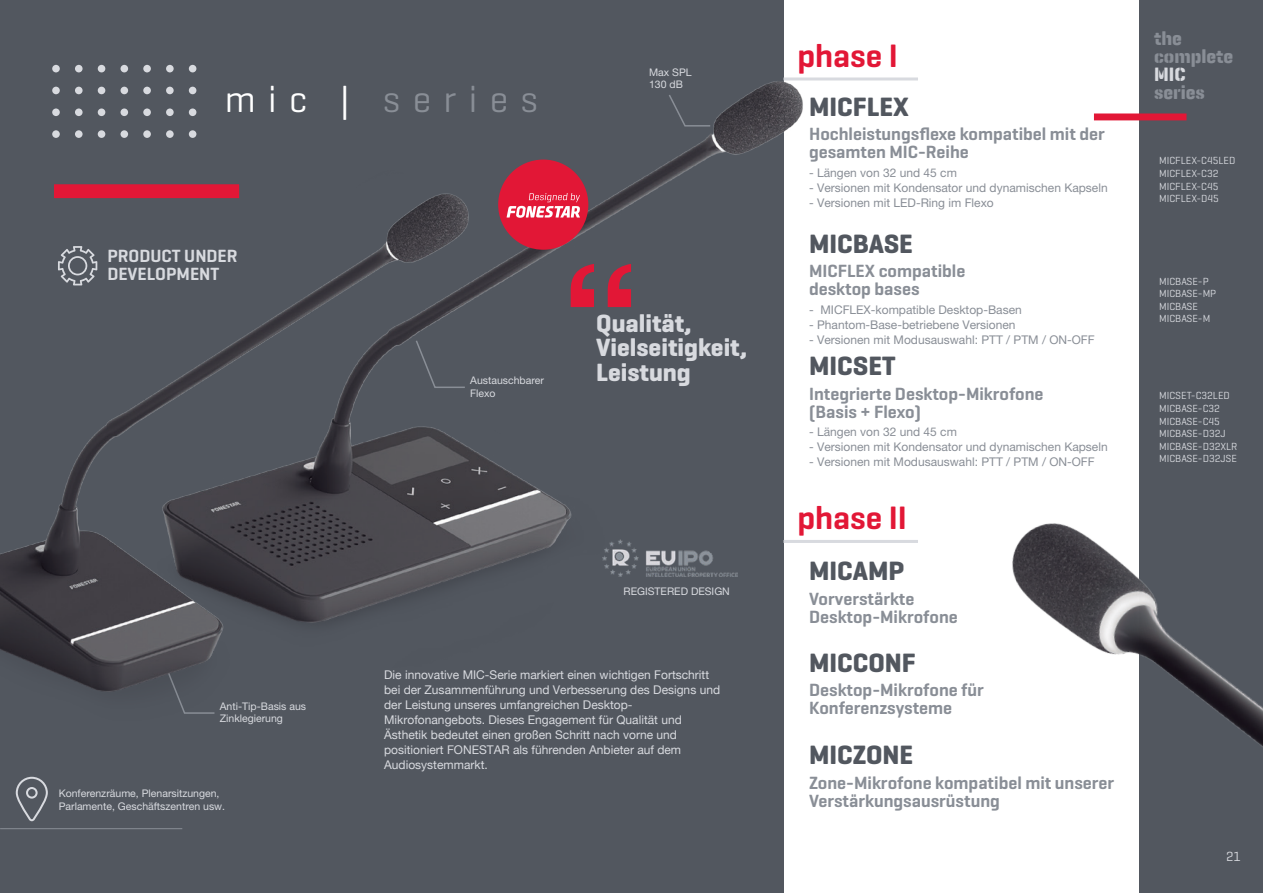
<style>
.page{position:relative;width:1263px;height:893px;background:#fff}
.page>*{position:absolute;margin:0;border:0;box-sizing:border-box;transform-origin:0 0}
.t1{font:37.5px "Geogrotesque";letter-spacing:.33em;color:#898e96}
.t2{font:600 33px "Geogrotesque";color:#e21736}
.t3{font:700 27px "Geogrotesque";color:#52575f}
.t4{font:700 25.35px/24.3px "Geogrotesque";color:#d8dadf}
.t5{font:700 19.5px/18px "Geogrotesque Stencil C";color:#898e96}
.t6{font:700 19.5px "Geogrotesque Stencil C";color:#d8dadf}
.t7{font:600 18px/18px "Geogrotesque";color:#898e96}
.t8{font:600 18px/18px "Geogrotesque";color:#d8dadf}
.t9{font:13.5px "Geogrotesque";color:#d8dadf}
.t10{font:12px "Helvetica Neue LT Pro";color:#898e96}
.t11{font:12px/15px "Helvetica Neue";color:#d8dadf}
.t12{font:10.5px/12.6px "Geogrotesque";color:#d8dadf}
.t13{font:10.5px/12.6px "Helvetica Neue LT Pro";color:#d8dadf}
.s1{color:#fff}
</style>
<div class="page">
<div style="left:0;top:0;width:783px;height:893px;background:#52575f"></div>
<div style="left:1140px;top:0;width:123px;height:893px;background:#52575f"></div>
<img style="left:143px;top:47px;width:682px;height:625px">
<img style="left:602px;top:540px;width:135px;height:37px">
<div style="left:189px;top:130px;width:7px;height:8px;background:#d8dadf;border-radius:50%"></div>
<div style="left:166px;top:130px;width:8px;height:8px;background:#d8dadf;border-radius:50%"></div>
<div style="left:143px;top:130px;width:8px;height:8px;background:#d8dadf;border-radius:50%"></div>
<div style="left:121px;top:130px;width:7px;height:8px;background:#d8dadf;border-radius:50%"></div>
<div style="left:98px;top:130px;width:7px;height:8px;background:#d8dadf;border-radius:50%"></div>
<div style="left:75px;top:130px;width:8px;height:8px;background:#d8dadf;border-radius:50%"></div>
<div style="left:52px;top:130px;width:8px;height:8px;background:#d8dadf;border-radius:50%"></div>
<div style="left:189px;top:108px;width:7px;height:8px;background:#d8dadf;border-radius:50%"></div>
<div style="left:166px;top:108px;width:8px;height:8px;background:#d8dadf;border-radius:50%"></div>
<div style="left:143px;top:108px;width:8px;height:8px;background:#d8dadf;border-radius:50%"></div>
<div style="left:121px;top:108px;width:7px;height:8px;background:#d8dadf;border-radius:50%"></div>
<div style="left:98px;top:108px;width:7px;height:8px;background:#d8dadf;border-radius:50%"></div>
<div style="left:75px;top:108px;width:8px;height:8px;background:#d8dadf;border-radius:50%"></div>
<div style="left:52px;top:108px;width:8px;height:8px;background:#d8dadf;border-radius:50%"></div>
<div style="left:189px;top:87px;width:7px;height:7px;background:#d8dadf;border-radius:50%"></div>
<div style="left:166px;top:87px;width:8px;height:7px;background:#d8dadf;border-radius:50%"></div>
<div style="left:143px;top:87px;width:8px;height:7px;background:#d8dadf;border-radius:50%"></div>
<div style="left:121px;top:87px;width:7px;height:7px;background:#d8dadf;border-radius:50%"></div>
<div style="left:98px;top:87px;width:7px;height:7px;background:#d8dadf;border-radius:50%"></div>
<div style="left:75px;top:87px;width:8px;height:7px;background:#d8dadf;border-radius:50%"></div>
<div style="left:52px;top:87px;width:8px;height:7px;background:#d8dadf;border-radius:50%"></div>
<div style="left:189px;top:65px;width:7px;height:7px;background:#d8dadf;border-radius:50%"></div>
<div style="left:166px;top:65px;width:8px;height:7px;background:#d8dadf;border-radius:50%"></div>
<div style="left:143px;top:65px;width:8px;height:7px;background:#d8dadf;border-radius:50%"></div>
<div style="left:121px;top:65px;width:7px;height:7px;background:#d8dadf;border-radius:50%"></div>
<div style="left:98px;top:65px;width:7px;height:7px;background:#d8dadf;border-radius:50%"></div>
<div style="left:75px;top:65px;width:8px;height:7px;background:#d8dadf;border-radius:50%"></div>
<div style="left:52px;top:65px;width:8px;height:7px;background:#d8dadf;border-radius:50%"></div>
<hr style="left:783px;top:77px;width:135px;height:3px;background:#d8dadf">
<hr style="left:783px;top:540px;width:135px;height:3px;background:#d8dadf">
<img style="left:1012px;top:455px;width:251px;height:365px">
<div style="left:1094px;top:113px;width:92px;height:7px;background:#e21736;border:2px solid #e21736"></div>
<svg style="left:667px;top:93px;width:45px;height:34px"></svg>
<img style="left:0;top:138px;width:509px;height:576px">
<hr style="left:0;top:828px;width:182px;height:1px;background:#898e96">
<svg style="left:16px;top:777px;width:32px;height:44px"></svg>
<svg style="left:571px;top:264px;width:60px;height:43px"></svg>
<div style="left:498px;top:160px;width:90px;height:90px;background:#e21736;border-radius:50%"></div>
<svg style="left:507px;top:193px;width:73px;height:25px"></svg>
<h2 class="t2" style="left:797px;top:35px;width:102px">phase I</h2>
<p class="t13" style="left:649px;top:65px;width:44px">Max SPL<br>130 dB</p>
<h1 class="t1" style="left:225px;top:76px;width:315px"><span class="s1">mic |</span> series</h1>
<h3 class="t3" style="left:809px;top:89px;width:101px">MICFLEX</h3>
<h3 class="t7" style="left:809px;top:125px;width:297px">Hochleistungsflexe kompatibel mit der gesamten MIC-Reihe</h3>
<h3 class="t8" style="left:107px;top:246px;width:132px">PRODUCT UNDER<br>DEVELOPMENT</h3>
<p class="t13" style="left:220px;top:700px;width:88px">Anti-Tip-Basis aus<br>Zinklegierung</p>
<p class="t13" style="left:59px;top:787px;width:168px">Konferenzräume, Plenarsitzungen,<br>Parlamente, Geschäftszentren usw.</p>
<p class="t13" style="left:470px;top:374px;width:75px">Austauschbarer<br>Flexo</p>
<h3 class="t4" style="left:596px;top:311px;width:152px">Qualität,<br>Vielseitigkeit,<br>Leistung</h3>
<p class="t13" style="left:623px;top:585px;width:108px">REGISTERED DESIGN</p>
<p class="t11" style="left:384px;top:668px;width:337px">Die innovative MIC-Serie markiert einen wichtigen Fortschritt bei der Zusammenführung und Verbesserung des Designs und der Leistung unseres umfangreichen Desktop-Mikrofonangebots. Dieses Engagement für Qualität und Ästhetik bedeutet einen großen Schritt nach vorne und positioniert FONESTAR als führenden Anbieter auf dem Audiosystemmarkt.</p>
<p class="t10" style="left:809px;top:165px;width:149px">- Längen von 32 und 45 cm</p>
<p class="t10" style="left:809px;top:180px;width:300px">- Versionen mit Kondensator und dynamischen Kapseln</p>
<p class="t10" style="left:809px;top:195px;width:186px">- Versionen mit LED-Ring im Flexo</p>
<h3 class="t3" style="left:809px;top:227px;width:105px">MICBASE</h3>
<h3 class="t7" style="left:809px;top:262px;width:158px">MICFLEX compatible desktop bases</h3>
<p class="t10" style="left:809px;top:302px;width:214px">- MICFLEX-kompatible Desktop-Basen</p>
<p class="t10" style="left:809px;top:317px;width:208px">- Phantom-Base-betriebene Versionen</p>
<p class="t10" style="left:809px;top:332px;width:287px">- Versionen mit Modusauswahl: PTT / PTM / ON-OFF</p>
<h3 class="t3" style="left:809px;top:349px;width:88px">MICSET</h3>
<h3 class="t7" style="left:809px;top:384px;width:236px">Integrierte Desktop-Mikrofone (Basis + Flexo)</h3>
<p class="t10" style="left:809px;top:425px;width:149px">- Längen von 32 und 45 cm</p>
<p class="t10" style="left:809px;top:440px;width:300px">- Versionen mit Kondensator und dynamischen Kapseln</p>
<p class="t10" style="left:809px;top:455px;width:287px">- Versionen mit Modusauswahl: PTT / PTM / ON-OFF</p>
<h2 class="t2" style="left:797px;top:497px;width:111px">phase II</h2>
<h3 class="t3" style="left:809px;top:554px;width:97px">MICAMP</h3>
<h3 class="t7" style="left:809px;top:589px;width:150px">Vorverstärkte<br>Desktop-Mikrofone</h3>
<h3 class="t3" style="left:809px;top:645px;width:108px">MICCONF</h3>
<h3 class="t7" style="left:809px;top:681px;width:176px">Desktop-Mikrofone für<br>Konferenzsysteme</h3>
<h3 class="t3" style="left:809px;top:738px;width:106px">MICZONE</h3>
<h3 class="t7" style="left:809px;top:773px;width:307px">Zone-Mikrofone kompatibel mit unserer<br>Verstärkungsausrüstung</h3>
<h3 class="t5" style="left:1154px;top:29px;width:81px">the complete</h3>
<h3 class="t6" style="left:1154px;top:62px;width:33px">MIC</h3>
<h3 class="t5" style="left:1154px;top:83px;width:52px">series</h3>
<p class="t12" style="left:1159px;top:154px;width:78px">MICFLEX-C45LED<br>MICFLEX-C32<br>MICFLEX-C45<br>MICFLEX-D45</p>
<p class="t12" style="left:1159px;top:274px;width:59px">MICBASE-P<br>MICBASE-MP<br>MICBASE<br>MICBASE-M</p>
<p class="t12" style="left:1159px;top:389px;width:80px">MICSET-C32LED<br>MICBASE-C32<br>MICBASE-C45<br>MICBASE-D32J<br>MICBASE-D32XLR<br>MICBASE-D32JSE</p>
<p class="t9" style="left:1226px;top:848px;width:16px">21</p>
</div>
